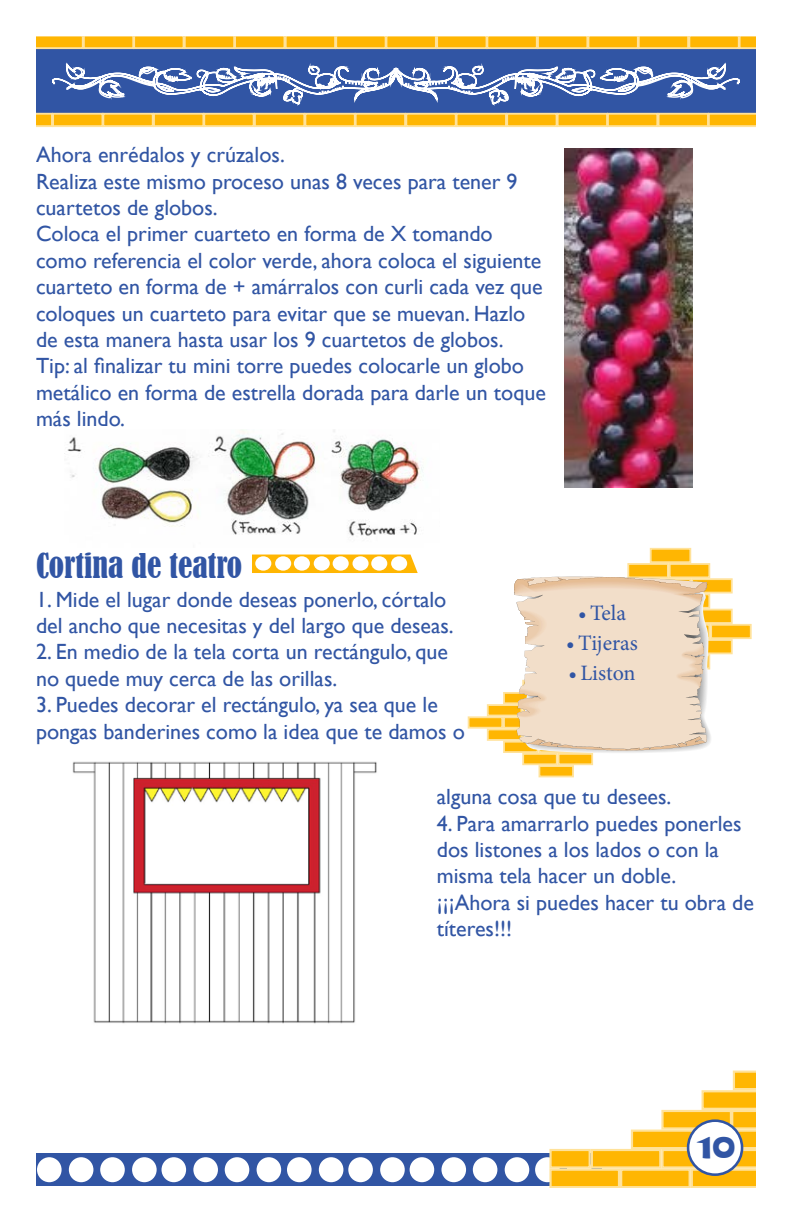
<style>
.page{position:relative;width:792px;height:1224px;background:#fff}
.page>*{position:absolute;margin:0;border:0;box-sizing:border-box;transform-origin:0 0}
.t1{font:condensed 32px "Bernard";color:#3155a4}
.t2{font:30.8px "Informal 011 BT";color:#3155a4}
.t3{font:22px/26.4px "Gill Sans";color:#3155a4}
.t4{font:22px "Minion Pro";letter-spacing:-.005em;color:#3155a4}
</style>
<div class="page">
<div style="left:32px;top:35px;width:52px;height:14px;background:#ffb602;border:2px solid #ffe29a"></div>
<div style="left:285px;top:35px;width:51px;height:14px;background:#ffb602;border:2px solid #ffe29a"></div>
<div style="left:537px;top:35px;width:51px;height:14px;background:#ffb602;border:2px solid #ffe29a"></div>
<div style="left:133px;top:35px;width:51px;height:14px;background:#ffb602;border:2px solid #ffe29a"></div>
<div style="left:386px;top:35px;width:51px;height:14px;background:#ffb602;border:2px solid #ffe29a"></div>
<div style="left:638px;top:35px;width:51px;height:14px;background:#ffb602;border:2px solid #ffe29a"></div>
<div style="left:234px;top:35px;width:51px;height:14px;background:#ffb602;border:2px solid #ffe29a"></div>
<div style="left:486px;top:35px;width:52px;height:14px;background:#ffb602;border:2px solid #ffe29a"></div>
<div style="left:740px;top:36px;width:49px;height:12px;background:#ffb602"></div>
<div style="left:739px;top:35px;width:51px;height:14px;border:2px solid #ffe29a"></div>
<div style="left:83px;top:35px;width:51px;height:14px;background:#ffb602;border:2px solid #ffe29a"></div>
<div style="left:335px;top:35px;width:52px;height:14px;background:#ffb602;border:2px solid #ffe29a"></div>
<div style="left:588px;top:35px;width:51px;height:14px;background:#ffb602;border:2px solid #ffe29a"></div>
<div style="left:184px;top:35px;width:51px;height:14px;background:#ffb602;border:2px solid #ffe29a"></div>
<div style="left:436px;top:35px;width:51px;height:14px;background:#ffb602;border:2px solid #ffe29a"></div>
<div style="left:688px;top:35px;width:52px;height:14px;background:#ffb602;border:2px solid #ffe29a"></div>
<div style="left:3px;top:114px;width:49px;height:12px;background:#ffb602"></div>
<div style="left:2px;top:113px;width:51px;height:14px;border:2px solid #ffe29a"></div>
<div style="left:254px;top:113px;width:51px;height:14px;background:#ffe29a"></div>
<div style="left:506px;top:113px;width:52px;height:14px;background:#ffe29a"></div>
<div style="left:102px;top:113px;width:52px;height:14px;background:#ffe29a"></div>
<div style="left:355px;top:113px;width:51px;height:14px;background:#ffe29a"></div>
<div style="left:607px;top:113px;width:51px;height:14px;background:#ffe29a"></div>
<div style="left:203px;top:113px;width:52px;height:14px;background:#ffe29a"></div>
<div style="left:456px;top:113px;width:51px;height:14px;background:#ffe29a"></div>
<div style="left:708px;top:113px;width:51px;height:14px;background:#ffb602;border:2px solid #ffe29a"></div>
<div style="left:52px;top:113px;width:51px;height:14px;background:#ffe29a"></div>
<div style="left:304px;top:113px;width:52px;height:14px;background:#ffe29a"></div>
<div style="left:557px;top:113px;width:51px;height:14px;background:#ffe29a"></div>
<div style="left:153px;top:113px;width:51px;height:14px;background:#ffe29a"></div>
<div style="left:405px;top:113px;width:52px;height:14px;background:#ffe29a"></div>
<div style="left:658px;top:113px;width:51px;height:14px;background:#ffe29a"></div>
<svg style="left:38px;top:40px;width:716px;height:86px"></svg>
<div style="left:28px;top:1153px;width:574px;height:33px;background:#3155a4"></div>
<div style="left:319px;top:1157px;width:24px;height:25px;background:#fff;border-radius:50%"></div>
<div style="left:69px;top:1157px;width:24px;height:25px;background:#fff;border-radius:50%"></div>
<div style="left:505px;top:1157px;width:24px;height:25px;background:#fff;border-radius:50%"></div>
<div style="left:257px;top:1157px;width:24px;height:25px;background:#fff;border-radius:50%"></div>
<div style="left:441px;top:1157px;width:25px;height:25px;background:#fff;border-radius:50%"></div>
<div style="left:193px;top:1157px;width:25px;height:25px;background:#fff;border-radius:50%"></div>
<div style="left:380px;top:1157px;width:25px;height:25px;background:#fff;border-radius:50%"></div>
<div style="left:132px;top:1157px;width:25px;height:25px;background:#fff;border-radius:50%"></div>
<div style="left:535px;top:1157px;width:25px;height:25px;background:#fff;border-radius:50%"></div>
<div style="left:287px;top:1157px;width:25px;height:25px;background:#fff;border-radius:50%"></div>
<div style="left:37px;top:1157px;width:25px;height:25px;background:#fff;border-radius:50%"></div>
<div style="left:473px;top:1157px;width:24px;height:25px;background:#fff;border-radius:50%"></div>
<div style="left:225px;top:1157px;width:24px;height:25px;background:#fff;border-radius:50%"></div>
<div style="left:410px;top:1157px;width:24px;height:25px;background:#fff;border-radius:50%"></div>
<div style="left:162px;top:1157px;width:24px;height:25px;background:#fff;border-radius:50%"></div>
<div style="left:348px;top:1157px;width:25px;height:25px;background:#fff;border-radius:50%"></div>
<div style="left:100px;top:1157px;width:25px;height:25px;background:#fff;border-radius:50%"></div>
<div style="left:631px;top:1130px;width:71px;height:19px;background:#ffb602;border:2px solid #ffe29a"></div>
<div style="left:701px;top:1130px;width:70px;height:19px;background:#ffb602;border:2px solid #ffe29a"></div>
<svg style="left:732px;top:1110px;width:24px;height:20px"></svg>
<div style="left:661px;top:1110px;width:71px;height:20px;background:#ffb602;border:2px solid #ffe29a"></div>
<div style="left:702px;top:1090px;width:70px;height:20px;background:#ffb602;border:2px solid #ffe29a"></div>
<svg style="left:733px;top:1071px;width:23px;height:19px"></svg>
<div style="left:661px;top:1149px;width:71px;height:20px;background:#ffb602;border:2px solid #ffe29a"></div>
<div style="left:620px;top:1169px;width:71px;height:19px;background:#ffb602;border:2px solid #ffe29a"></div>
<div style="left:691px;top:1169px;width:70px;height:19px;background:#ffb602;border:2px solid #ffe29a"></div>
<svg style="left:732px;top:1149px;width:24px;height:39px"></svg>
<div style="left:591px;top:1149px;width:70px;height:20px;background:#ffb602;border:2px solid #ffe29a"></div>
<div style="left:549px;top:1169px;width:71px;height:19px;background:#ffb602;border:2px solid #ffe29a"></div>
<div style="left:549px;top:1149px;width:42px;height:20px;background:#ffb602;border:2px solid #ffe29a"></div>
<div style="left:688px;top:1121px;width:54px;height:54px;background:#fff;border-radius:50%"></div>
<div style="left:687px;top:1119px;width:56px;height:57px;border:3px solid #3155a4;border-radius:50%"></div>
<img style="left:67px;top:430px;width:357px;height:106px">
<img style="left:565px;top:148px;width:128px;height:340px">
<svg style="left:252px;top:555px;width:166px;height:18px"></svg>
<div style="left:255px;top:556px;width:16px;height:15px;background:#fff;border-radius:50%"></div>
<div style="left:333px;top:556px;width:16px;height:15px;background:#fff;border-radius:50%"></div>
<div style="left:294px;top:556px;width:16px;height:15px;background:#fff;border-radius:50%"></div>
<div style="left:371px;top:556px;width:16px;height:15px;background:#fff;border-radius:50%"></div>
<div style="left:275px;top:556px;width:16px;height:15px;background:#fff;border-radius:50%"></div>
<div style="left:353px;top:556px;width:16px;height:15px;background:#fff;border-radius:50%"></div>
<div style="left:314px;top:556px;width:16px;height:15px;background:#fff;border-radius:50%"></div>
<div style="left:391px;top:556px;width:16px;height:15px;background:#fff;border-radius:50%"></div>
<div style="left:539px;top:765px;width:35px;height:12px;background:#ffb602;border:2px solid #ffe29a"></div>
<div style="left:487px;top:729px;width:35px;height:12px;background:#ffb602;border:2px solid #ffe29a"></div>
<div style="left:522px;top:753px;width:36px;height:12px;background:#ffb602;border:2px solid #ffe29a"></div>
<div style="left:503px;top:692px;width:36px;height:12px;background:#ffb602;border:2px solid #ffe29a"></div>
<div style="left:558px;top:753px;width:35px;height:12px;background:#ffb602;border:2px solid #ffe29a"></div>
<div style="left:503px;top:716px;width:36px;height:13px;background:#ffb602;border:2px solid #ffe29a"></div>
<div style="left:503px;top:741px;width:36px;height:12px;background:#ffb602;border:2px solid #ffe29a"></div>
<div style="left:487px;top:704px;width:35px;height:12px;background:#ffb602;border:2px solid #ffe29a"></div>
<div style="left:468px;top:716px;width:35px;height:13px;background:#ffb602;border:2px solid #ffe29a"></div>
<div style="left:650px;top:548px;width:41px;height:15px;background:#ffb602;border:2px solid #ffe29a"></div>
<div style="left:691px;top:578px;width:42px;height:15px;background:#ffb602;border:2px solid #ffe29a"></div>
<div style="left:710px;top:624px;width:42px;height:15px;background:#ffb602;border:2px solid #ffe29a"></div>
<div style="left:691px;top:609px;width:42px;height:15px;background:#ffb602;border:2px solid #ffe29a"></div>
<div style="left:627px;top:563px;width:42px;height:15px;background:#ffb602;border:2px solid #ffe29a"></div>
<div style="left:691px;top:639px;width:42px;height:15px;background:#ffb602;border:2px solid #ffe29a"></div>
<div style="left:669px;top:563px;width:41px;height:15px;background:#ffb602;border:2px solid #ffe29a"></div>
<svg style="left:514px;top:577px;width:197px;height:176px"></svg>
<img style="left:72px;top:761px;width:305px;height:263px">
<div style="left:0;top:0;width:36px;height:1224px;background:#fff"></div>
<div style="left:756px;top:0;width:36px;height:1224px;background:#fff"></div>
<div style="left:0;top:0;width:792px;height:36px;background:#fff"></div>
<p class="t3" style="left:36px;top:142px;width:511px">Ahora enrédalos y crúzalos.<br>Realiza este mismo proceso unas 8 veces para tener 9 cuartetos de globos.<br>Coloca el primer cuarteto en forma de X tomando como referencia el color verde, ahora coloca el siguiente cuarteto en forma de + amárralos con curli cada vez que coloques un cuarteto para evitar que se muevan. Hazlo de esta manera hasta usar los 9 cuartetos de globos.<br>Tip: al finalizar tu mini torre puedes colocarle un globo metálico en forma de estrella dorada para darle un toque más lindo.</p>
<h1 class="t1" style="left:36px;top:547px;width:208px">Cortina de teatro</h1>
<p class="t3" style="left:36px;top:586px;width:419px">1. Mide el lugar donde deseas ponerlo, córtalo del ancho que necesitas y del largo que deseas.</p>
<p class="t3" style="left:36px;top:639px;width:414px">2. En medio de la tela corta un rectángulo, que no quede muy cerca de las orillas.</p>
<p class="t3" style="left:36px;top:692px;width:430px">3. Puedes decorar el rectángulo, ya sea que le pongas banderines como la idea que te damos o</p>
<p class="t4" style="left:578px;top:598px;width:49px">• Tela</p>
<p class="t4" style="left:566px;top:628px;width:73px">• Tijeras</p>
<p class="t4" style="left:568px;top:658px;width:69px">• Liston</p>
<p class="t3" style="left:437px;top:784px;width:236px">alguna cosa que tu desees.</p>
<p class="t3" style="left:437px;top:810px;width:319px">4. Para amarrarlo puedes ponerles dos listones a los lados o con la misma tela hacer un doble. ¡¡¡Ahora si puedes hacer tu obra de títeres!!!</p>
<h2 class="t2" style="left:697px;top:1128px;width:40px">10</h2>
</div>
